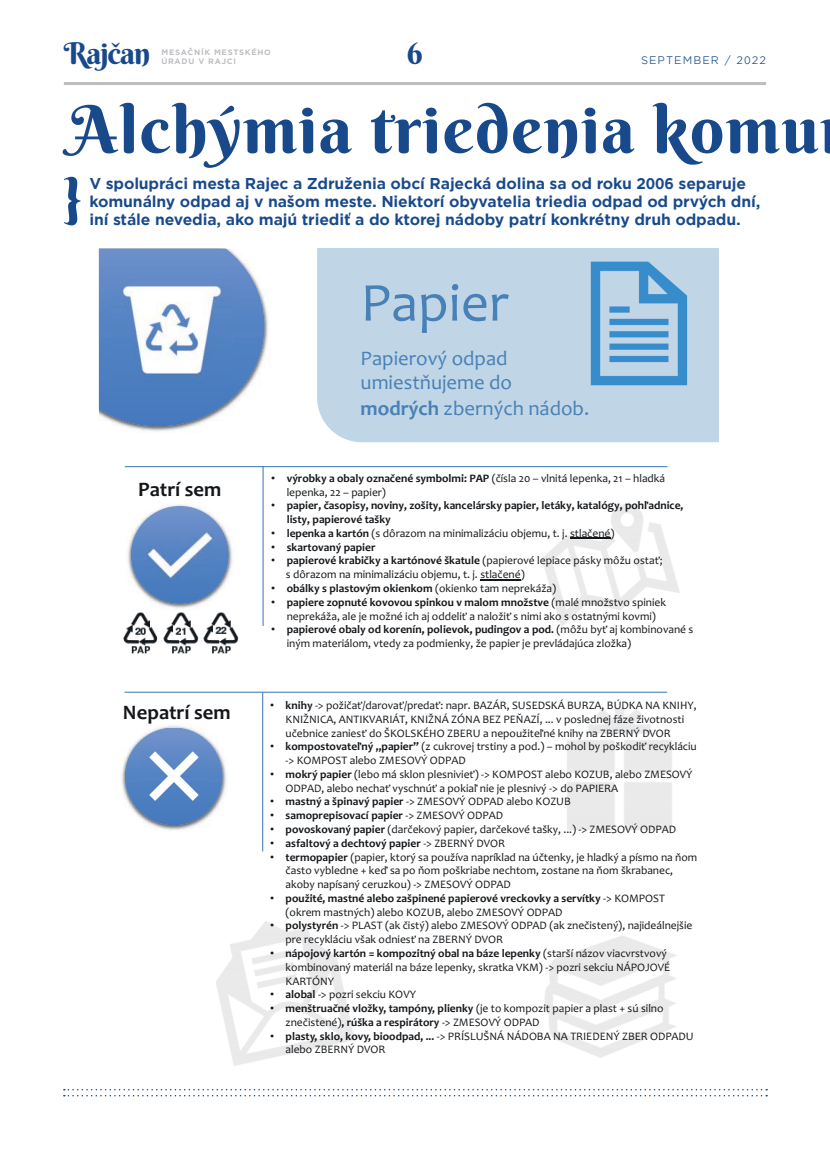
<style>
.page{position:relative;width:830px;height:1161px;background:#fff}
.page>*{position:absolute;margin:0;border:0;box-sizing:border-box;transform-origin:0 0}
.t1{font:66px "Berkshire Swash";letter-spacing:.02em;color:#18498b}
.t2{font:55.05px "Candara";color:#4881b7}
.t3{font:30px "Berkshire Swash";letter-spacing:-.04em;color:#18498b}
.t4{font:20.7px/24.8px "Candara";color:#4881b7}
.t5{font:700 20.7px "Candara";color:#14171a}
.t6{font:700 15px/18px "Gotham Office";letter-spacing:-.01em;color:#18498b}
.t7{font:11.55px/13.8px "Candara";letter-spacing:-.005em;color:#14171a}
.t8{font:700 11.55px/13.8px "Candara";color:#14171a}
.t9{font:10.5px "Gotham Office";letter-spacing:.1em;color:#18498b}
.t10{font:700 7.5px/9px "Gotham Office";letter-spacing:.1em;color:#bcbdc0}
.s1{font-weight:700}
.s2{font-family:"Arial"}
.s3{font-family:"Arial";font-weight:400}
.s4{font-weight:400}
</style>
<div class="page">
<hr style="left:64px;top:82px;width:701px;height:3px;background:#bcbdc0">
<svg style="left:64px;top:1089px;width:702px;height:7px"></svg>
<svg style="left:64px;top:177px;width:16px;height:48px"></svg>
<img style="left:125px;top:301px;width:143px;height:130px">
<svg style="left:99px;top:249px;width:165px;height:177px"></svg>
<img style="left:110px;top:268px;width:123px;height:123px">
<div style="left:317px;top:249px;width:401px;height:193px;background:#c0d5e5"></div>
<img style="left:564px;top:250px;width:148px;height:147px">
<img style="left:216px;top:921px;width:139px;height:145px">
<img style="left:515px;top:504px;width:165px;height:123px">
<img style="left:127px;top:505px;width:106px;height:104px">
<svg style="left:131px;top:506px;width:97px;height:98px"></svg>
<img style="left:146px;top:521px;width:67px;height:67px">
<img style="left:122px;top:726px;width:105px;height:104px">
<svg style="left:125px;top:727px;width:97px;height:98px"></svg>
<img style="left:140px;top:743px;width:67px;height:66px">
<hr style="left:263px;top:467px;width:1px;height:159px;background:#3773b7">
<hr style="left:125px;top:466px;width:542px;height:1px;background:#3773b7">
<hr style="left:262px;top:692px;width:1px;height:159px;background:#3773b7">
<hr style="left:124px;top:692px;width:542px;height:1px;background:#3773b7">
<hr style="left:569px;top:538px;width:41px;height:1px;background:#14171a">
<hr style="left:480px;top:579px;width:40px;height:1px;background:#14171a">
<img style="left:123px;top:612px;width:116px;height:42px">
<img style="left:159px;top:612px;width:3px;height:42px">
<img style="left:199px;top:612px;width:3px;height:42px">
<h3 class="t3" style="left:64px;top:34px;width:88px">Rajčan</h3>
<h3 class="t3" style="left:406px;top:34px;width:18px">6</h3>
<p class="t10" style="left:161px;top:47px;width:111px">MESAČNÍK MESTSKÉHO<br>ÚRADU V RAJCI</p>
<h1 class="t1" style="left:68px;top:88px;width:752px">Alchýmia triedenia komu</h1>
<p class="t6" style="left:89px;top:174px;width:672px">V spolupráci mesta Rajec a Združenia obcí Rajecká dolina sa od roku 2006 separuje komunálny odpad aj v našom meste. Niektorí obyvatelia triedia odpad od prvých dní, iní stále nevedia, ako majú triediť a do ktorej nádoby patrí konkrétny druh odpadu.</p>
<p class="t9" style="left:640px;top:53px;width:127px">SEPTEMBER / 2022</p>
<h2 class="t2" style="left:360px;top:268px;width:149px">Papier</h2>
<h3 class="t5" style="left:138px;top:476px;width:85px">Patrí sem</h3>
<h3 class="t5" style="left:123px;top:699px;width:109px">Nepatrí sem</h3>
<h3 class="t4" style="left:360px;top:346px;width:230px">Papierový odpad umiestňujeme do <span class="s1">modrých</span> zberných nádob.</h3>
<p class="t7" style="left:286px;top:471px;width:380px;text-indent:-15px"><span class="s2">•</span> <span class="s1">výrobky a obaly označené symbolmi: PAP</span> (čísla 20 – vlnitá lepenka, 21 – hladká lepenka, 22 – papier)</p>
<p class="t8" style="left:286px;top:498px;width:398px;text-indent:-15px"><span class="s3">•</span> papier, časopisy, noviny, zošity, kancelársky papier, letáky, katalógy, pohľadnice, listy, papierové tašky</p>
<p class="t7" style="left:271px;top:526px;width:344px"><span class="s2">•</span> <span class="s1">lepenka a kartón</span> (s dôrazom na minimalizáciu objemu, t. j. stlačené)</p>
<p class="t8" style="left:271px;top:540px;width:106px"><span class="s3">•</span> skartovaný papier</p>
<p class="t7" style="left:286px;top:554px;width:378px;text-indent:-15px"><span class="s2">•</span> <span class="s1">papierové krabičky a kartónové škatule</span> (papierové lepiace pásky môžu ostať; s dôrazom na minimalizáciu objemu, t. j. stlačené)</p>
<p class="t8" style="left:271px;top:581px;width:286px"><span class="s3">•</span> obálky s plastovým okienkom <span class="s4">(okienko tam neprekáža)</span></p>
<p class="t7" style="left:271px;top:595px;width:396px;text-align:center"><span class="s2">•</span> <span class="s1">papiere zopnuté kovovou spinkou v malom množstve</span> (malé množstvo spiniek neprekáža, ale je možné ich aj oddeliť a naložiť s nimi ako s ostatnými kovmi)</p>
<p class="t7" style="left:286px;top:622px;width:408px;text-indent:-15px"><span class="s2">•</span> <span class="s1">papierové obaly od korenín, polievok, pudingov a pod.</span> (môžu byť aj kombinované s iným materiálom, vtedy za podmienky, že papier je prevládajúca zložka)</p>
<p class="t7" style="left:285px;top:698px;width:412px;text-indent:-15px"><span class="s2">•</span> <span class="s1">knihy</span> -&gt; požičať/darovať/predať: napr. BAZÁR, SUSEDSKÁ BURZA, BÚDKA NA KNIHY,<br>KNIŽNICA, ANTIKVARIÁT, KNIŽNÁ ZÓNA BEZ PEŇAZÍ, ... v poslednej fáze životnosti učebnice zaniesť do ŠKOLSKÉHO ZBERU a nepoužiteľné knihy na ZBERNÝ DVOR</p>
<p class="t7" style="left:285px;top:739px;width:412px;text-indent:-15px"><span class="s2">•</span> <span class="s1">kompostovateľný „papier”</span> (z cukrovej trstiny a pod.) – mohol by poškodiť recykláciu -&gt; KOMPOST alebo ZMESOVÝ ODPAD</p>
<p class="t7" style="left:285px;top:767px;width:408px;text-indent:-15px"><span class="s2">•</span> <span class="s1">mokrý papier</span> (lebo má sklon plesnivieť) -&gt; KOMPOST alebo KOZUB, alebo ZMESOVÝ<br>ODPAD, alebo nechať vyschnúť a pokiaľ nie je plesnivý -&gt; do PAPIERA</p>
<p class="t7" style="left:270px;top:795px;width:302px"><span class="s2">•</span> <span class="s1">mastný a špinavý papier</span> -&gt; ZMESOVÝ ODPAD alebo KOZUB</p>
<p class="t8" style="left:270px;top:808px;width:234px"><span class="s3">•</span> samoprepisovací papier <span class="s4">-&gt; ZMESOVÝ ODPAD</span></p>
<p class="t7" style="left:270px;top:822px;width:407px"><span class="s2">•</span> <span class="s1">povoskovaný papier</span> (darčekový papier, darčekové tašky, ...) -&gt; ZMESOVÝ ODPAD</p>
<p class="t8" style="left:270px;top:836px;width:236px"><span class="s3">•</span> asfaltový a dechtový papier <span class="s4">-&gt; ZBERNÝ DVOR</span></p>
<p class="t7" style="left:285px;top:850px;width:413px;text-indent:-15px"><span class="s2">•</span> <span class="s1">termopapier</span> (papier, ktorý sa používa napríklad na účtenky, je hladký a písmo na ňom často vybledne + keď sa po ňom poškriabe nechtom, zostane na ňom škrabanec, akoby napísaný ceruzkou) -&gt; ZMESOVÝ ODPAD</p>
<p class="t8" style="left:285px;top:891px;width:380px;text-indent:-15px"><span class="s3">•</span> použité, mastné alebo zašpinené papierové vreckovky a servítky <span class="s4">-&gt; KOMPOST (okrem mastných) alebo KOZUB, alebo ZMESOVÝ ODPAD</span></p>
<p class="t7" style="left:285px;top:919px;width:408px;text-indent:-15px"><span class="s2">•</span> <span class="s1">polystyrén</span> -&gt; PLAST (ak čistý) alebo ZMESOVÝ ODPAD (ak znečistený), najideálnejšie pre recykláciu však odniesť na ZBERNÝ DVOR</p>
<p class="t7" style="left:285px;top:946px;width:386px;text-indent:-15px"><span class="s2">•</span> <span class="s1">nápojový kartón = kompozitný obal na báze lepenky</span> (starší názov viacvrstvový kombinovaný materiál na báze lepenky, skratka VKM) -&gt; pozri sekciu NÁPOJOVÉ<br>KARTÓNY</p>
<p class="t7" style="left:270px;top:987px;width:147px"><span class="s2">•</span> <span class="s1">alobal</span> -&gt; pozri sekciu KOVY</p>
<p class="t7" style="left:285px;top:1001px;width:379px;text-indent:-15px"><span class="s2">•</span> <span class="s1">menštruačné vložky, tampóny, plienky</span> (je to kompozit papier a plast + sú silno znečistené)<span class="s1">, rúška a respirátory</span> -&gt; ZMESOVÝ ODPAD</p>
<p class="t7" style="left:285px;top:1029px;width:409px;text-indent:-15px"><span class="s2">•</span> <span class="s1">plasty, sklo, kovy, bioodpad, ...</span> -&gt; PRÍSLUŠNÁ NÁDOBA NA TRIEDENÝ ZBER ODPADU alebo ZBERNÝ DVOR</p>
</div>
